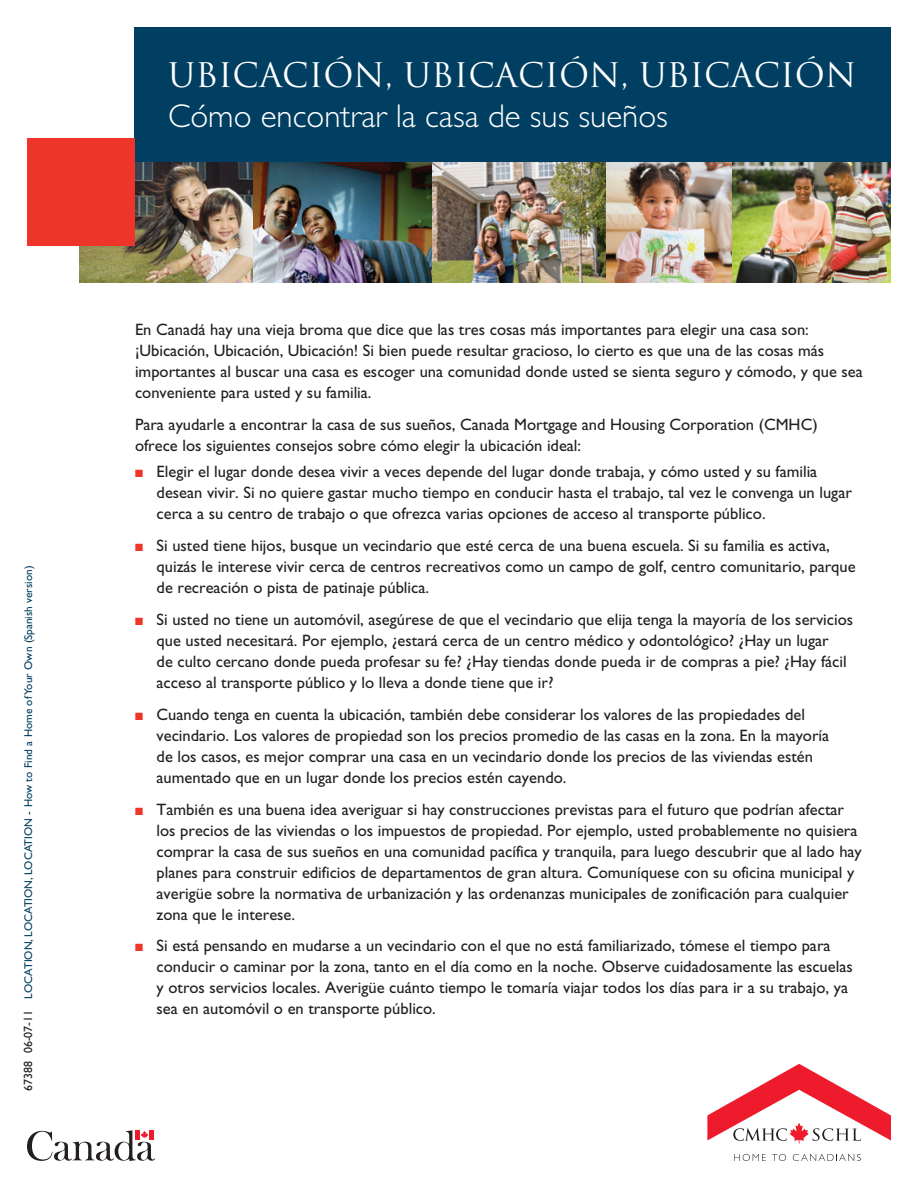
<style>
.page{position:relative;width:918px;height:1188px;background:#fff}
.page>*{position:absolute;margin:0;border:0;box-sizing:border-box;transform-origin:0 0}
.t1{font:300 33px "Gill Sans Std";color:#fff}
.t2{font:33px "Trajan Pro";color:#fff}
.t3{font:16.5px/21px "Gill Sans Std";color:#231f20}
.t4{font:11.25px "Gill Sans Std";color:#003f61}
.s1{font-size:12px;color:#231f20}
.s2{color:#ee3529}
</style>
<div class="page">
<div style="left:135px;top:27px;width:756px;height:135px;background:#003f61"></div>
<img style="left:80px;top:162px;width:174px;height:121px">
<img style="left:254px;top:162px;width:178px;height:121px">
<img style="left:432px;top:162px;width:175px;height:121px">
<img style="left:607px;top:162px;width:126px;height:121px">
<img style="left:733px;top:162px;width:158px;height:121px">
<div style="left:27px;top:138px;width:108px;height:108px;background:#ee3529"></div>
<svg style="left:27px;top:1130px;width:128px;height:31px"></svg>
<svg style="left:707px;top:1064px;width:184px;height:80px"></svg>
<svg style="left:734px;top:1154px;width:32px;height:7px"></svg>
<svg style="left:772px;top:1154px;width:14px;height:7px"></svg>
<svg style="left:793px;top:1154px;width:68px;height:7px"></svg>
<p class="t4" style="left:22px;top:1091px;width:526px;rotate:-90deg"><span class="s1">67388 06-07-11</span> LOCATION, LOCATION, LOCATION - How to Find a Home of Your Own (Spanish version)</p>
<h1 class="t2" style="left:168px;top:54px;width:690px">UBICACIÓN, UBICACIÓN, UBICACIÓN</h1>
<h1 class="t1" style="left:168px;top:97px;width:501px">Cómo encontrar la casa de sus sueños</h1>
<p class="t3" style="left:135px;top:319px;width:729px">En Canadá hay una vieja broma que dice que las tres cosas más importantes para elegir una casa son: ¡Ubicación, Ubicación, Ubicación! Si bien puede resultar gracioso, lo cierto es que una de las cosas más importantes al buscar una casa es escoger una comunidad donde usted se sienta seguro y cómodo, y que sea conveniente para usted y su familia.</p>
<p class="t3" style="left:135px;top:414px;width:684px">Para ayudarle a encontrar la casa de sus sueños, Canada Mortgage and Housing Corporation (CMHC) ofrece los siguientes consejos sobre cómo elegir la ubicación ideal:</p>
<p class="t3" style="left:157px;top:461px;width:697px;text-indent:-22px"><span class="s2">■</span> Elegir el lugar donde desea vivir a veces depende del lugar donde trabaja, y cómo usted y su familia desean vivir. Si no quiere gastar mucho tiempo en conducir hasta el trabajo, tal vez le convenga un lugar cerca a su centro de trabajo o que ofrezca varias opciones de acceso al transporte público.</p>
<p class="t3" style="left:157px;top:535px;width:701px;text-indent:-22px"><span class="s2">■</span> Si usted tiene hijos, busque un vecindario que esté cerca de una buena escuela. Si su familia es activa, quizás le interese vivir cerca de centros recreativos como un campo de golf, centro comunitario, parque de recreación o pista de patinaje pública.</p>
<p class="t3" style="left:157px;top:609px;width:698px;text-indent:-22px"><span class="s2">■</span> Si usted no tiene un automóvil, asegúrese de que el vecindario que elija tenga la mayoría de los servicios que usted necesitará. Por ejemplo, ¿estará cerca de un centro médico y odontológico? ¿Hay un lugar<br>de culto cercano donde pueda profesar su fe? ¿Hay tiendas donde pueda ir de compras a pie? ¿Hay fácil acceso al transporte público y lo lleva a donde tiene que ir?</p>
<p class="t3" style="left:157px;top:704px;width:674px;text-indent:-22px"><span class="s2">■</span> Cuando tenga en cuenta la ubicación, también debe considerar los valores de las propiedades del vecindario. Los valores de propiedad son los precios promedio de las casas en la zona. En la mayoría de los casos, es mejor comprar una casa en un vecindario donde los precios de las viviendas estén aumentado que en un lugar donde los precios estén cayendo.</p>
<p class="t3" style="left:157px;top:799px;width:707px;text-indent:-22px"><span class="s2">■</span> También es una buena idea averiguar si hay construcciones previstas para el futuro que podrían afectar los precios de las viviendas o los impuestos de propiedad. Por ejemplo, usted probablemente no quisiera comprar la casa de sus sueños en una comunidad pacífica y tranquila, para luego descubrir que al lado hay planes para construir edificios de departamentos de gran altura. Comuníquese con su oficina municipal y averigüe sobre la normativa de urbanización y las ordenanzas municipales de zonificación para cualquier zona que le interese.</p>
<p class="t3" style="left:157px;top:935px;width:698px;text-indent:-22px"><span class="s2">■</span> Si está pensando en mudarse a un vecindario con el que no está familiarizado, tómese el tiempo para conducir o caminar por la zona, tanto en el día como en la noche. Observe cuidadosamente las escuelas y otros servicios locales. Averigüe cuánto tiempo le tomaría viajar todos los días para ir a su trabajo, ya sea en automóvil o en transporte público.</p>
</div>
